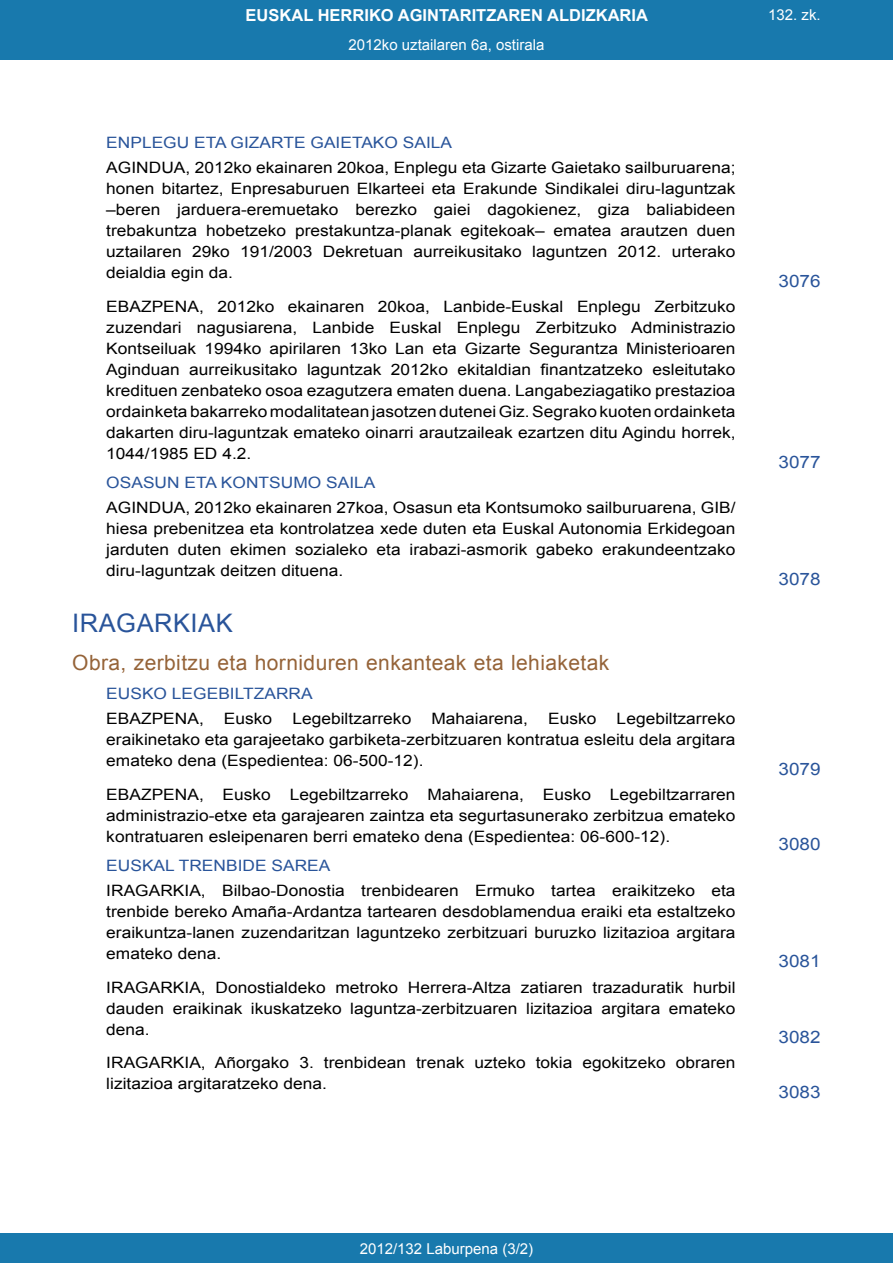
<style>
.page{position:relative;width:893px;height:1263px;background:#fff}
.page>*{position:absolute;margin:0;border:0;box-sizing:border-box;transform-origin:0 0}
.BOPVSumarioSeccion{font:25.5px "Arial";letter-spacing:.02em;color:#29549a}
.BOPVSumarioSubseccio{font:21px "Arial";letter-spacing:.02em;color:#956338}
.BOPVSumarioOrden{font:17.1px "Arial";color:#29549a;scale:1.11 1}
.t1{font:700 16.5px "Arial";color:#fff}
.BOPVSumarioTitulo{font:15.6px/21px "Arial";color:#000;text-align:justify;scale:1.11 1}
.BOPVSumarioOrganismo{font:15.6px "Arial";color:#29549a;scale:1.11 1}
.Paginacion_Sumario_C{font:15px "Arial";color:#fff}
</style>
<div class="page">
<div style="left:0;top:1233px;width:893px;height:30px;background:#1879ad"></div>
<div style="left:0;top:0;width:893px;height:60px;background:#1879ad"></div>
<p class="t1" style="left:246px;top:4px;width:404px">EUSKAL HERRIKO AGINTARITZAREN ALDIZKARIA</p>
<p class="Paginacion_Sumario_C" style="left:768px;top:5px;width:54px">132. zk.</p>
<p class="Paginacion_Sumario_C" style="left:348px;top:35px;width:197px">2012ko uztailaren 6a, ostirala</p>
<p class="BOPVSumarioOrganismo" style="left:106px;top:132px;width:313px">ENPLEGU ETA GIZARTE GAIETAKO SAILA</p>
<p class="BOPVSumarioTitulo" style="left:106px;top:158px;width:568px">AGINDUA, 2012ko ekainaren 20koa, Enplegu eta Gizarte Gaietako sailburuarena; honen bitartez, Enpresaburuen Elkarteei eta Erakunde Sindikalei diru-laguntzak –beren jarduera-eremuetako berezko gaiei dagokienez, giza baliabideen trebakuntza hobetzeko prestakuntza-planak egitekoak– ematea arautzen duen uztailaren 29ko 191/2003 Dekretuan aurreikusitako laguntzen 2012. urterako deialdia egin da.</p>
<p class="BOPVSumarioTitulo" style="left:106px;top:296px;width:568px">EBAZPENA, 2012ko ekainaren 20koa, Lanbide-Euskal Enplegu Zerbitzuko zuzendari nagusiarena, Lanbide Euskal Enplegu Zerbitzuko Administrazio Kontseiluak 1994ko apirilaren 13ko Lan eta Gizarte Segurantza Ministerioaren Aginduan aurreikusitako laguntzak 2012ko ekitaldian finantzatzeko esleitutako kredituen zenbateko osoa ezagutzera ematen duena. Langabeziagatiko prestazioa ordainketa bakarreko modalitatean jasotzen dutenei Giz. Segrako kuoten ordainketa dakarten diru-laguntzak emateko oinarri arautzaileak ezartzen ditu Agindu horrek, 1044/1985 ED 4.2.</p>
<p class="BOPVSumarioOrganismo" style="left:106px;top:472px;width:244px">OSASUN ETA KONTSUMO SAILA</p>
<p class="BOPVSumarioTitulo" style="left:106px;top:497px;width:568px">AGINDUA, 2012ko ekainaren 27koa, Osasun eta Kontsumoko sailburuarena, GIB/ hiesa prebenitzea eta kontrolatzea xede duten eta Euskal Autonomia Erkidegoan jarduten duten ekimen sozialeko eta irabazi-asmorik gabeko erakundeentzako diru-laguntzak deitzen dituena.</p>
<p class="BOPVSumarioSeccion" style="left:72px;top:606px;width:162px">IRAGARKIAK</p>
<p class="BOPVSumarioSubseccio" style="left:72px;top:649px;width:539px">Obra, zerbitzu eta horniduren enkanteak eta lehiaketak</p>
<p class="BOPVSumarioOrganismo" style="left:106px;top:683px;width:187px">EUSKO LEGEBILTZARRA</p>
<p class="BOPVSumarioTitulo" style="left:106px;top:708px;width:89px">EBAZPENA,</p>
<p class="BOPVSumarioTitulo" style="left:224px;top:708px;width:45px">Eusko</p>
<p class="BOPVSumarioTitulo" style="left:292px;top:708px;width:109px">Legebiltzarreko</p>
<p class="BOPVSumarioTitulo" style="left:431px;top:708px;width:89px">Mahaiarena,</p>
<p class="BOPVSumarioTitulo" style="left:548px;top:708px;width:45px">Eusko</p>
<p class="BOPVSumarioTitulo" style="left:106px;top:708px;width:568px;text-indent:510px">Legebiltzarreko eraikinetako eta garajeetako garbiketa-zerbitzuaren kontratua esleitu dela argitara emateko dena (Espedientea: 06-500-12).</p>
<p class="BOPVSumarioTitulo" style="left:106px;top:784px;width:568px">EBAZPENA, Eusko Legebiltzarreko Mahaiarena, Eusko Legebiltzarraren administrazio-etxe eta garajearen zaintza eta segurtasunerako zerbitzua emateko kontratuaren esleipenaren berri emateko dena (Espedientea: 06-600-12).</p>
<p class="BOPVSumarioOrganismo" style="left:106px;top:855px;width:203px">EUSKAL TRENBIDE SAREA</p>
<p class="BOPVSumarioTitulo" style="left:106px;top:880px;width:568px">IRAGARKIA, Bilbao-Donostia trenbidearen Ermuko tartea eraikitzeko eta trenbide bereko Amaña-Ardantza tartearen desdoblamendua eraiki eta estaltzeko eraikuntza-lanen zuzendaritzan laguntzeko zerbitzuari buruzko lizitazioa argitara emateko dena.</p>
<p class="BOPVSumarioTitulo" style="left:106px;top:977px;width:568px">IRAGARKIA, Donostialdeko metroko Herrera-Altza zatiaren trazaduratik hurbil dauden eraikinak ikuskatzeko laguntza-zerbitzuaren lizitazioa argitara emateko dena.</p>
<p class="BOPVSumarioTitulo" style="left:106px;top:1052px;width:568px">IRAGARKIA, Añorgako 3. trenbidean trenak uzteko tokia egokitzeko obraren lizitazioa argitaratzeko dena.</p>
<p class="BOPVSumarioOrden" style="left:778px;top:270px;width:39px">3076</p>
<p class="BOPVSumarioOrden" style="left:778px;top:450px;width:39px">3077</p>
<p class="BOPVSumarioOrden" style="left:778px;top:567px;width:39px">3078</p>
<p class="BOPVSumarioOrden" style="left:778px;top:757px;width:39px">3079</p>
<p class="BOPVSumarioOrden" style="left:778px;top:833px;width:39px">3080</p>
<p class="BOPVSumarioOrden" style="left:778px;top:950px;width:39px">3081</p>
<p class="BOPVSumarioOrden" style="left:778px;top:1026px;width:39px">3082</p>
<p class="BOPVSumarioOrden" style="left:778px;top:1081px;width:39px">3083</p>
<p class="Paginacion_Sumario_C" style="left:360px;top:1238px;width:175px">2012/132 Laburpena (3/2)</p>
</div>
